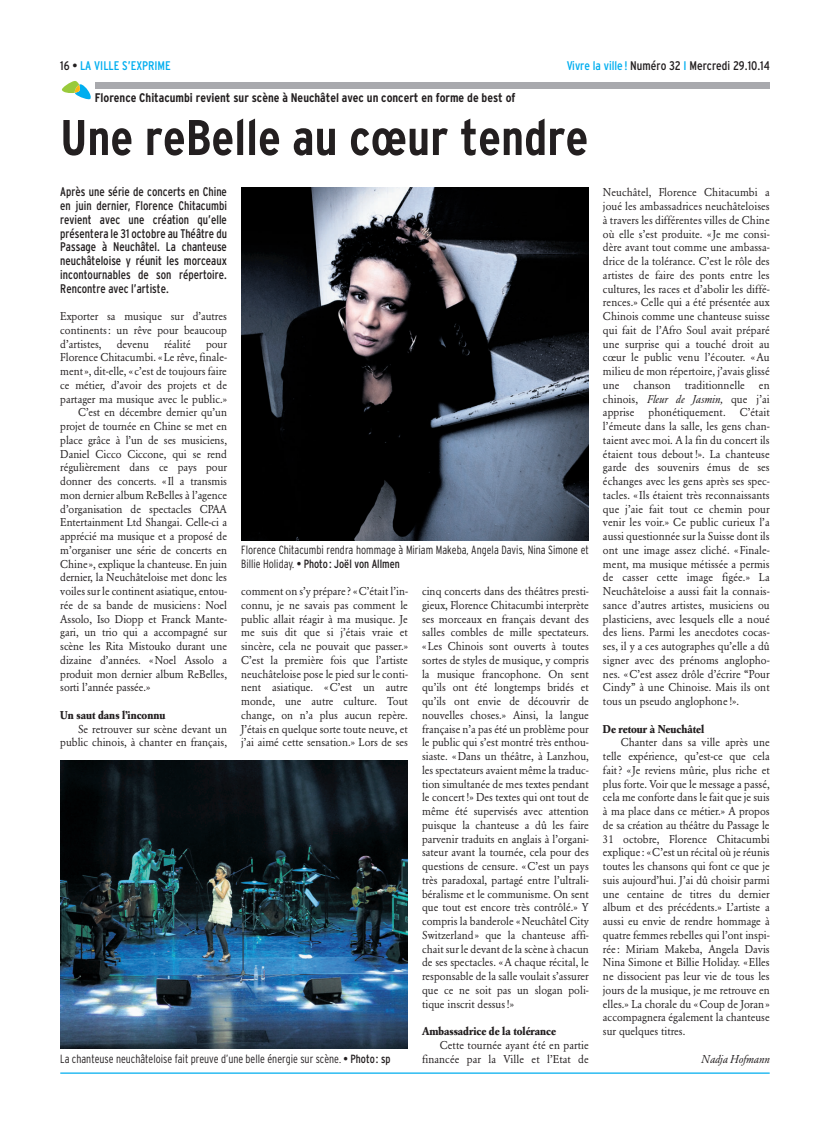
<style>
.page{position:relative;width:830px;height:1134px;background:#fff}
.page>*{position:absolute;margin:0;border:0;box-sizing:border-box;transform-origin:0 0}
.t1{font:700 condensed 50px "Interstate";color:#231f20}
.t2{font:condensed 12.5px/13.8px "Interstate";color:#231f20;text-align:justify;scale:.95 1}
.t3{font:700 condensed 12.5px "Interstate";color:#231f20}
.t4{font:condensed 12.5px "Interstate";color:#231f20}
.t5{font:condensed 12.5px "Interstate";color:#00aeef}
.t6{font:300 condensed 11.88px/13.8px "Interstate";color:#231f20;scale:.95 1}
.t7{font:11.25px/13.8px "Garamond BE";letter-spacing:-.005em;color:#231f20;text-align:justify;scale:.95 1}
.t8{font:700 11.25px "Garamond BE";color:#231f20;scale:.95 1}
.t9{font:italic 11.25px "Garamond BE";color:#231f20;scale:.95 1}
.s1{color:#231f20}
.s2{color:#00aeef}
.s3{font-weight:400}
.s4{font-style:italic}
</style>
<div class="page">
<hr style="left:60px;top:1072px;width:709px;height:2px;background:#00aeef">
<svg style="left:62px;top:81px;width:29px;height:18px"></svg>
<div style="left:95px;top:83px;width:674px;height:6px;background:#a8a9ad"></div>
<img style="left:241px;top:188px;width:347px;height:352px">
<img style="left:60px;top:760px;width:347px;height:289px">
<p class="t5" style="left:60px;top:61px;width:112px"><span class="s1">16 •</span> LA VILLE S’EXPRIME</p>
<p class="t4" style="left:566px;top:61px;width:204px"><span class="s2">Vivre la ville !</span> Numéro 32 <span class="s2">I</span> Mercredi 29.10.14</p>
<p class="t3" style="left:95px;top:93px;width:422px">Florence Chitacumbi revient sur scène à Neuchâtel avec un concert en forme de best of</p>
<h1 class="t1" style="left:60px;top:119px;width:529px">Une reBelle au cœur tendre</h1>
<p class="t2" style="left:60px;top:186px;width:177px">Après une série de concerts en Chine en juin dernier, Florence Chitacumbi revient avec une création qu’elle présentera le 31 octobre au Théâtre du Passage à Neuchâtel. La chanteuse neuchâteloise y réunit les morceaux incontournables de son répertoire.<br>Rencontre avec l’artiste.</p>
<p class="t7" style="left:60px;top:310px;width:177px">Exporter sa musique sur d’autres continents: un rêve pour beaucoup d’artistes,</p>
<p class="t7" style="left:117px;top:338px;width:35px">devenu</p>
<p class="t7" style="left:164px;top:338px;width:30px">réalité</p>
<p class="t7" style="left:206px;top:338px;width:24px">pour</p>
<p class="t7" style="left:60px;top:351px;width:177px">Florence Chitacumbi. «Le rêve, finale-</p>
<p class="t7" style="left:60px;top:365px;width:177px">ment», dit-elle, «c’est de toujours faire</p>
<p class="t7" style="left:60px;top:379px;width:177px">ce métier, d’avoir des projets et de</p>
<p class="t7" style="left:60px;top:393px;width:177px">partager ma musique avec le public.»</p>
<p class="t7" style="left:78px;top:406px;width:158px">C’est en décembre dernier qu’un</p>
<p class="t7" style="left:60px;top:420px;width:177px">projet de tournée en Chine se met en</p>
<p class="t7" style="left:60px;top:434px;width:177px">place grâce à l’un de ses musiciens,</p>
<p class="t7" style="left:60px;top:448px;width:177px">Daniel Cicco Ciccone, qui se rend</p>
<p class="t7" style="left:60px;top:461px;width:177px">régulièrement dans ce pays pour</p>
<p class="t7" style="left:60px;top:475px;width:177px">donner des concerts. «Il a transmis</p>
<p class="t7" style="left:60px;top:489px;width:177px">mon dernier album ReBelles à l’agence</p>
<p class="t7" style="left:60px;top:503px;width:177px">d’organisation de spectacles CPAA</p>
<p class="t7" style="left:60px;top:516px;width:177px">Entertainment Ltd Shangai. Celle-ci a</p>
<p class="t7" style="left:60px;top:530px;width:177px">apprécié ma musique et a proposé de</p>
<p class="t7" style="left:60px;top:544px;width:177px">m’organiser une série de concerts en</p>
<p class="t7" style="left:60px;top:558px;width:177px">Chine», explique la chanteuse. En juin</p>
<p class="t7" style="left:60px;top:571px;width:177px">dernier, la Neuchâteloise met donc les</p>
<p class="t7" style="left:60px;top:585px;width:177px">voiles sur le continent asiatique, entou-</p>
<p class="t7" style="left:60px;top:599px;width:177px">rée de sa bande de musiciens: Noel</p>
<p class="t7" style="left:60px;top:613px;width:177px">Assolo, Iso Diopp et Franck Mante-</p>
<p class="t7" style="left:60px;top:626px;width:177px">gari, un trio qui a accompagné sur</p>
<p class="t7" style="left:60px;top:640px;width:177px">scène les Rita Mistouko durant une</p>
<p class="t7" style="left:60px;top:654px;width:177px">dizaine d’années. «Noel Assolo a</p>
<p class="t7" style="left:60px;top:668px;width:177px">produit mon dernier album ReBelles,</p>
<p class="t7" style="left:60px;top:681px;width:96px">sorti l’année passée.»</p>
<p class="t8" style="left:60px;top:710px;width:112px">Un saut dans l’inconnu</p>
<p class="t7" style="left:60px;top:723px;width:177px;text-align:right">Se retrouver sur scène devant un public chinois, à chanter en français,</p>
<p class="t6" style="left:241px;top:544px;width:367px">Florence Chitacumbi rendra hommage à Miriam Makeba, Angela Davis, Nina Simone et<br>Billie Holiday. <span class="s3">• Photo: Joël von Allmen</span></p>
<p class="t7" style="left:241px;top:585px;width:177px">comment on s’y prépare? «C’était l’in&shy;connu, je ne savais pas comment le public allait réagir à ma musique. Je me suis dit que si j’étais vraie et sincère, cela ne pouvait que passer.» C’est la première fois que l’artiste neuchâteloise pose le pied sur le conti&shy;nent asiatique. «C’est un autre monde, une autre culture. Tout change, on n’a plus aucun repère.<br>J’étais en quelque sorte toute neuve, et j’ai aimé cette sensation.» Lors de ses</p>
<p class="t7" style="left:422px;top:585px;width:177px">cinq concerts dans des théâtres presti&shy;gieux, Florence Chitacumbi interprète ses morceaux en français devant des salles combles de mille spectateurs. «Les Chinois sont ouverts à toutes sortes de styles de musique, y compris la musique francophone. On sent qu’ils ont été longtemps bridés et qu’ils ont envie de découvrir de nouvelles choses.» Ainsi, la langue française n’a pas été un problème pour le public qui s’est montré très enthou&shy;siaste. «Dans un théâtre, à Lanzhou, les spectateurs avaient même la traduc&shy;tion simultanée de mes textes pendant le concert!» Des textes qui ont tout de même été supervisés avec attention puisque la chanteuse a dû les faire parvenir traduits en anglais à l’organi&shy;sateur avant la tournée, cela pour des questions de censure. «C’est un pays très paradoxal, partagé entre l’ultrali&shy;béralisme et le communisme. On sent que tout est encore très contrôlé.» Y compris la banderole «Neuchâtel City Switzerland» que la chanteuse affi&shy;chait sur le devant de la scène à chacun de ses spectacles. «A chaque récital, le responsable de la salle voulait s’assurer que ce ne soit pas un slogan poli&shy;tique inscrit dessus!»</p>
<p class="t8" style="left:422px;top:1026px;width:142px">Ambassadrice de la tolérance</p>
<p class="t7" style="left:422px;top:1039px;width:177px;text-align:right">Cette tournée ayant été en partie financée par la Ville et l’Etat de</p>
<p class="t6" style="left:60px;top:1052px;width:349px">La chanteuse neuchâteloise fait preuve d’une belle énergie sur scène. <span class="s3">• Photo: sp</span></p>
<p class="t7" style="left:602px;top:186px;width:177px">Neuchâtel, Florence Chitacumbi a joué les ambassadrices neuchâteloises à travers les différentes villes de Chine où elle s’est produite. «Je me consi&shy;dère avant tout comme une ambassa&shy;drice de la tolérance. C’est le rôle des artistes de faire des ponts entre les cultures, les races et d’abolir les diffé&shy;rences.» Celle qui a été présentée aux Chinois comme une chanteuse suisse qui fait de l’Afro Soul avait préparé une surprise qui a touché droit au cœur le public venu l’écouter. «Au milieu de mon répertoire, j’avais glissé une chanson traditionnelle en chinois, <span class="s4">Fleur de Jasmin,</span> que j’ai apprise phonétiquement. C’était l’émeute dans la salle, les gens chan&shy;taient avec moi. A la fin du concert ils étaient tous debout!». La chanteuse garde des souvenirs émus de ses échanges avec les gens après ses spec&shy;tacles. «Ils étaient très reconnaissants que j’aie fait tout ce chemin pour venir les voir.» Ce public curieux l’a aussi questionnée sur la Suisse dont ils ont une image assez cliché. «Finale&shy;ment, ma musique métissée a permis de casser cette image figée.» La Neuchâteloise a aussi fait la connais&shy;sance d’autres artistes, musiciens ou plasticiens, avec lesquels elle a noué des liens. Parmi les anecdotes cocas&shy;ses, il y a ces autographes qu’elle a dû signer avec des prénoms anglopho&shy;nes. «C’est assez drôle d’écrire “Pour Cindy” à une Chinoise. Mais ils ont tous un pseudo anglophone!».</p>
<p class="t8" style="left:602px;top:724px;width:108px">De retour à Neuchâtel</p>
<p class="t7" style="left:602px;top:736px;width:177px;text-indent:18px">Chanter dans sa ville après une telle expérience, qu’est-ce que cela fait? «Je reviens mûrie, plus riche et plus forte. Voir que le message a passé, cela me conforte dans le fait que je suis à ma place dans ce métier.» A propos de sa création au théâtre du Passage le 31 octobre, Florence Chitacumbi explique: «C’est un récital où je réunis toutes les chansons qui font ce que je suis aujourd’hui. J’ai dû choisir parmi une centaine de titres du dernier album et des précédents.» L’artiste a aussi eu envie de rendre hommage à quatre femmes rebelles qui l’ont inspi&shy;rée: Miriam Makeba, Angela Davis Nina Simone et Billie Holiday. «Elles ne dissocient pas leur vie de tous les jours de la musique, je me retrouve en elles.» La chorale du «Coup de Joran» accompagnera également la chanteuse sur quelques titres.</p>
<p class="t9" style="left:701px;top:1054px;width:73px">Nadja Hofmann</p>
</div>
